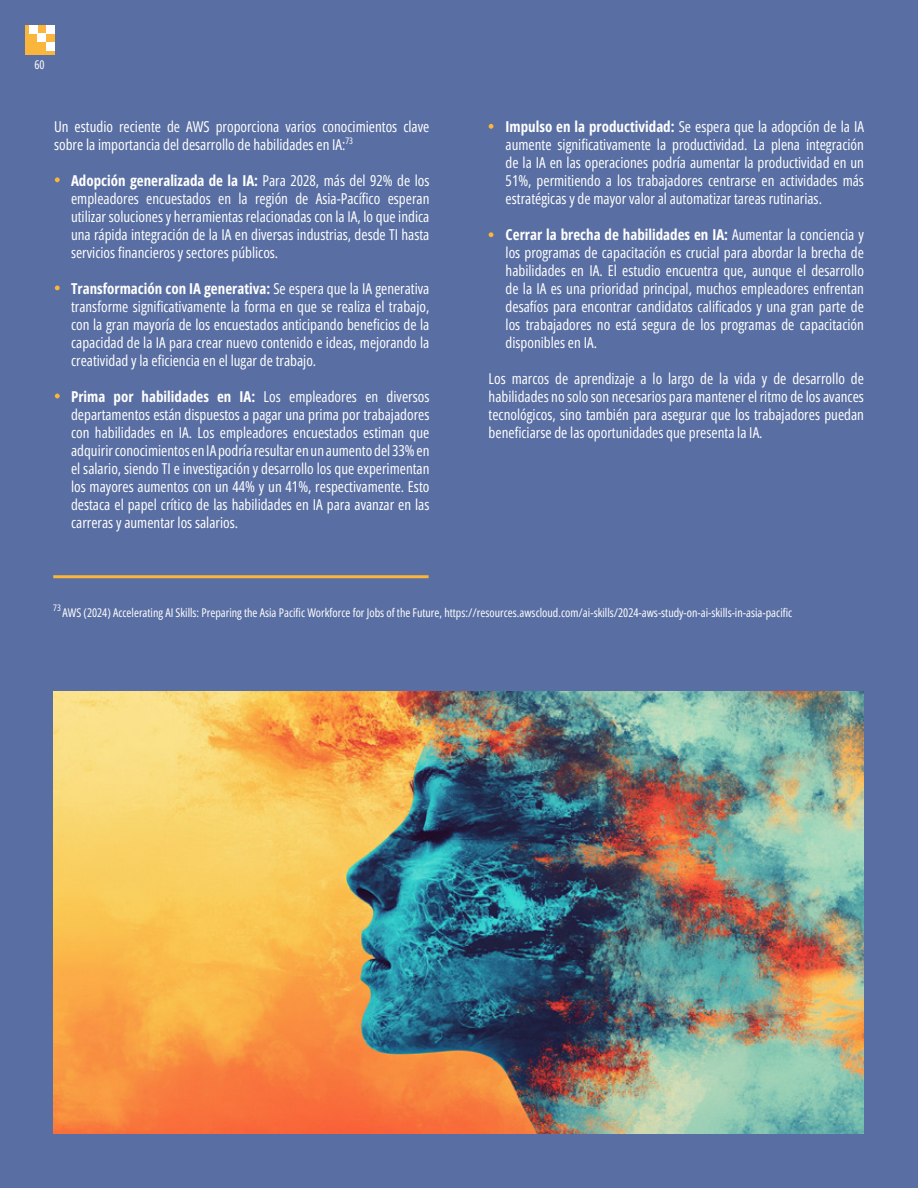
<style>
.page{position:relative;width:918px;height:1188px;background:#596ea2}
.page>*{position:absolute;margin:0;border:0;box-sizing:border-box;transform-origin:0 0}
.t1{font:15px/18px "Open Sans Condensed";color:#fff;text-align:justify}
.t2{font:12px "Open Sans Condensed";color:#fff}
.t3{font:9px "Open Sans Condensed";color:#fff}
.s1{font-weight:700}
</style>
<div class="page">
<hr style="left:53px;top:575px;width:376px;height:3px;background:#fab53c">
<svg style="left:55px;top:177px;width:5px;height:5px"></svg>
<svg style="left:489px;top:124px;width:4px;height:5px"></svg>
<svg style="left:489px;top:232px;width:4px;height:5px"></svg>
<svg style="left:55px;top:285px;width:5px;height:5px"></svg>
<svg style="left:55px;top:394px;width:5px;height:4px"></svg>
<img style="left:53px;top:692px;width:811px;height:442px">
<div style="left:25px;top:25px;width:29px;height:29px;background:#fab53c"></div>
<div style="left:46px;top:25px;width:8px;height:9px;background:#fff"></div>
<div style="left:37px;top:34px;width:9px;height:8px;background:#fff"></div>
<div style="left:46px;top:42px;width:8px;height:9px;background:#fff"></div>
<div style="left:29px;top:25px;width:8px;height:9px;background:#fff"></div>
<p class="t2" style="left:35px;top:57px;width:12px">60</p>
<p class="t1" style="left:54px;top:117px;width:377px">Un estudio reciente de AWS proporciona varios conocimientos clave sobre la importancia del desarrollo de habilidades en IA:<sup>73</sup></p>
<p class="t1" style="left:71px;top:171px;width:360px"><span class="s1">Adopción generalizada de la IA:</span> Para 2028, más del 92% de los empleadores encuestados en la región de Asia-Pacífico esperan utilizar soluciones y herramientas relacionadas con la IA, lo que indica una rápida integración de la IA en diversas industrias, desde TI hasta servicios financieros y sectores públicos.</p>
<p class="t1" style="left:71px;top:279px;width:360px"><span class="s1">Transformación con IA generativa:</span> Se espera que la IA generativa transforme significativamente la forma en que se realiza el trabajo, con la gran mayoría de los encuestados anticipando beneficios de la capacidad de la IA para crear nuevo contenido e ideas, mejorando la creatividad y la eficiencia en el lugar de trabajo.</p>
<p class="t1" style="left:71px;top:387px;width:360px"><span class="s1">Prima por habilidades en IA:</span> Los empleadores en diversos departamentos están dispuestos a pagar una prima por trabajadores con habilidades en IA. Los empleadores encuestados estiman que adquirir conocimientos en IA podría resultar en un aumento del 33% en el salario, siendo TI e investigación y desarrollo los que experimentan los mayores aumentos con un 44% y un 41%, respectivamente. Esto destaca el papel crítico de las habilidades en IA para avanzar en las carreras y aumentar los salarios.</p>
<p class="t1" style="left:506px;top:117px;width:360px"><span class="s1">Impulso en la productividad:</span> Se espera que la adopción de la IA aumente significativamente la productividad. La plena integración de la IA en las operaciones podría aumentar la productividad en un 51%, permitiendo a los trabajadores centrarse en actividades más estratégicas y de mayor valor al automatizar tareas rutinarias.</p>
<p class="t1" style="left:506px;top:225px;width:360px"><span class="s1">Cerrar la brecha de habilidades en IA:</span> Aumentar la conciencia y los programas de capacitación es crucial para abordar la brecha de habilidades en IA. El estudio encuentra que, aunque el desarrollo de la IA es una prioridad principal, muchos empleadores enfrentan desafíos para encontrar candidatos calificados y una gran parte de los trabajadores no está segura de los programas de capacitación disponibles en IA.</p>
<p class="t1" style="left:489px;top:369px;width:377px">Los marcos de aprendizaje a lo largo de la vida y de desarrollo de habilidades no solo son necesarios para mantener el ritmo de los avances tecnológicos, sino también para asegurar que los trabajadores puedan beneficiarse de las oportunidades que presenta la IA.</p>
<p class="t3" style="left:53px;top:601px;width:9px">73</p>
<p class="t2" style="left:63px;top:604px;width:731px">AWS (2024) Accelerating AI Skills: Preparing the Asia Pacific Workforce for Jobs of the Future, https://resources.awscloud.com/ai-skills/2024-aws-study-on-ai-skills-in-asia-pacific</p>
</div>
